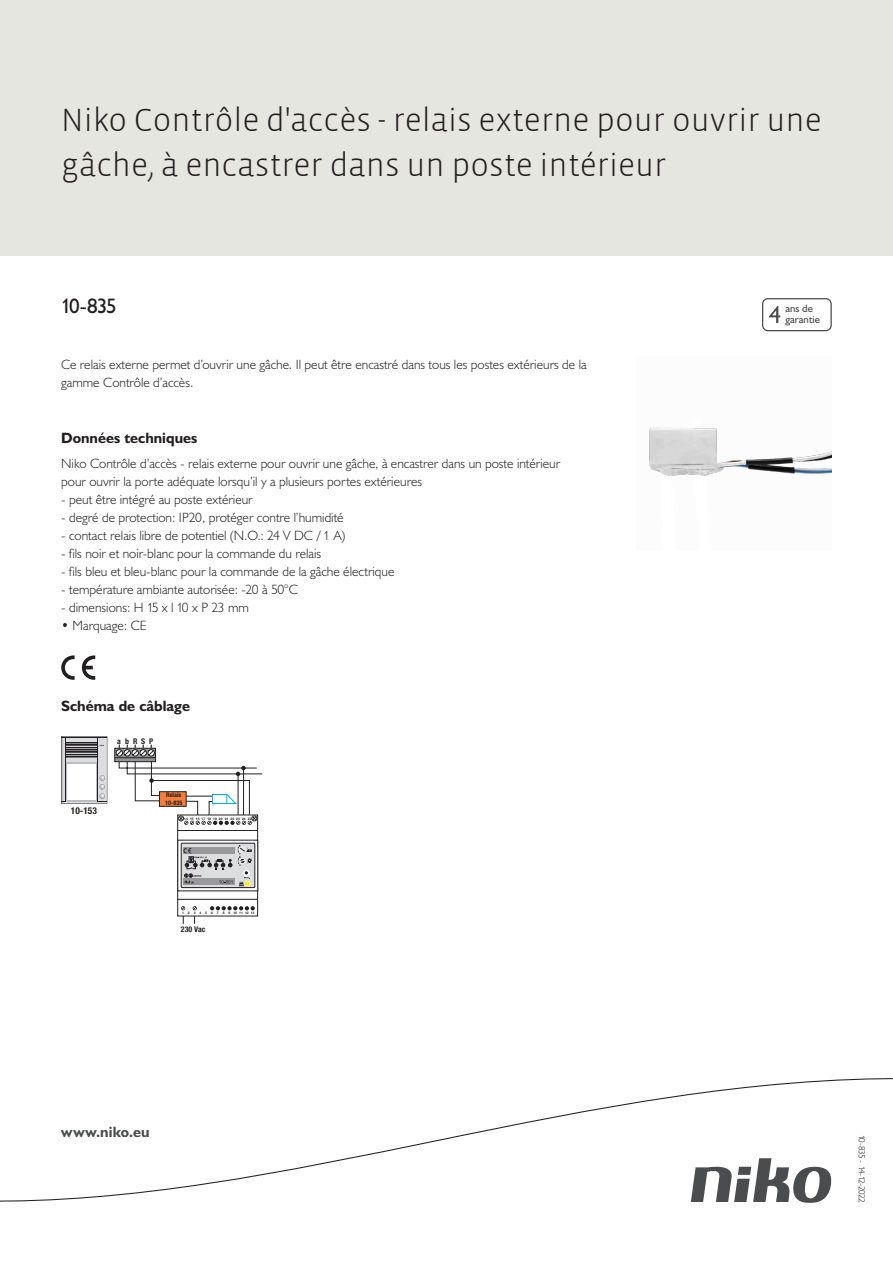
<style>
.page{position:relative;width:893px;height:1263px;background:#fff}
.page>*{position:absolute;margin:0;border:0;box-sizing:border-box;transform-origin:0 0}
.Title_datasheets{font:300 33px/45px "Vista Sans";color:#231f20}
.Article_number{font:21px "Humanist 521 BT";color:#231f20}
.Titles_parts{font:700 15px "Humanist 521 BT";color:#231f20}
.titel_afbeelding{font:700 15px "Humanist 521 BT";letter-spacing:.005em;color:#4b4c4d}
.Platte_tekst_CAB{font:300 13.5px/18px "Humanist 521 BT";color:#231f20}
.USP_Bullets{font:300 13.5px "Humanist 521 BT";color:#231f20}
.t1{font:10.8px/10.8px "Humanist 521 BT";color:#4b4c4d}
.t2{font:700 condensed 9.45px "Helvetica Neue LT Pro";color:#231f20}
.Revision{font:300 9px "Humanist 521 BT";letter-spacing:-.06em;color:#231f20}
.t3{font:700 condensed 7.8px "Helvetica Neue LT Pro";letter-spacing:.24em;color:#231f20}
.t4{font:700 condensed 6.3px/7.5px "Helvetica Neue LT Pro";color:#231f20}
.t5{font:700 3.3px "Helvetica Neue LT Pro";color:#231f20}
.t6{font:700 3.3px "Helvetica Neue LT Pro";letter-spacing:1.18em;color:#231f20}
</style>
<div class="page">
<div style="left:0;top:0;width:893px;height:255px;background:#e6e6e0"></div>
<svg style="left:82px;top:655px;width:13px;height:25px"></svg>
<svg style="left:61px;top:655px;width:14px;height:25px"></svg>
<svg style="left:114px;top:748px;width:2px;height:14px"></svg>
<hr style="left:115px;top:757px;width:40px;height:1px;background:#231f20">
<svg style="left:61px;top:736px;width:46px;height:68px"></svg>
<svg style="left:116px;top:745px;width:146px;height:179px"></svg>
<div style="left:212px;top:794px;width:15px;height:10px;background:#fff;border:1px solid #00aeef"></div>
<svg style="left:762px;top:298px;width:70px;height:33px"></svg>
<svg style="left:0;top:1078px;width:893px;height:125px"></svg>
<img style="left:649px;top:427px;width:183px;height:49px">
<p class="Title_datasheets" style="left:61px;top:98px;width:762px">Niko Contrôle d'accès - relais externe pour ouvrir une gâche, à encastrer dans un poste intérieur</p>
<p class="Article_number" style="left:61px;top:293px;width:57px">10-835</p>
<p class="t1" style="left:785px;top:303px;width:36px">ans de garantie</p>
<p class="Platte_tekst_CAB" style="left:61px;top:355px;width:527px">Ce relais externe permet d’ouvrir une gâche. Il peut être encastré dans tous les postes extérieurs de la gamme Contrôle d’accès.</p>
<p class="Titles_parts" style="left:61px;top:429px;width:138px">Données techniques</p>
<p class="Platte_tekst_CAB" style="left:61px;top:454px;width:501px">Niko Contrôle d’accès - relais externe pour ouvrir une gâche, à encastrer dans un poste intérieur</p>
<p class="Platte_tekst_CAB" style="left:61px;top:472px;width:362px">pour ouvrir la porte adéquate lorsqu’il y a plusieurs portes extérieures</p>
<p class="Platte_tekst_CAB" style="left:61px;top:490px;width:193px">- peut être intégré au poste extérieur</p>
<p class="Platte_tekst_CAB" style="left:61px;top:508px;width:284px">- degré de protection: IP20, protéger contre l’humidité</p>
<p class="Platte_tekst_CAB" style="left:61px;top:526px;width:285px">- contact relais libre de potentiel (N.O.: 24 V DC / 1 A)</p>
<p class="Platte_tekst_CAB" style="left:61px;top:544px;width:262px">- fils noir et noir-blanc pour la commande du relais</p>
<p class="Platte_tekst_CAB" style="left:61px;top:562px;width:335px">- fils bleu et bleu-blanc pour la commande de la gâche électrique</p>
<p class="Platte_tekst_CAB" style="left:61px;top:580px;width:238px">- température ambiante autorisée: -20 à 50°C</p>
<p class="Platte_tekst_CAB" style="left:61px;top:598px;width:189px">- dimensions: H 15 x l 10 x P 23 mm</p>
<p class="USP_Bullets" style="left:61px;top:617px;width:87px">• Marquage: CE</p>
<p class="Titles_parts" style="left:61px;top:697px;width:130px">Schéma de câblage</p>
<p class="t3" style="left:117px;top:736px;width:37px">abRSP</p>
<p class="t2" style="left:71px;top:805px;width:28px">10-153</p>
<p class="t4" style="left:165px;top:791px;width:19px">Relais<br>10-835</p>
<p class="t5" style="left:184px;top:816px;width:69px">14 15 16 17 18 19 20 21 22 23 24 25</p>
<p class="t5" style="left:251px;top:910px;width:5px">13</p>
<p class="t6" style="left:182px;top:910px;width:68px">123456789101112</p>
<p class="t3" style="left:181px;top:924px;width:26px">230 Vac</p>
<p class="titel_afbeelding" style="left:61px;top:1122px;width:90px">www.niko.eu</p>
<p class="Revision" style="left:868px;top:1135px;width:70px;rotate:90deg">10-835 - 14-12-2022</p>
</div>
